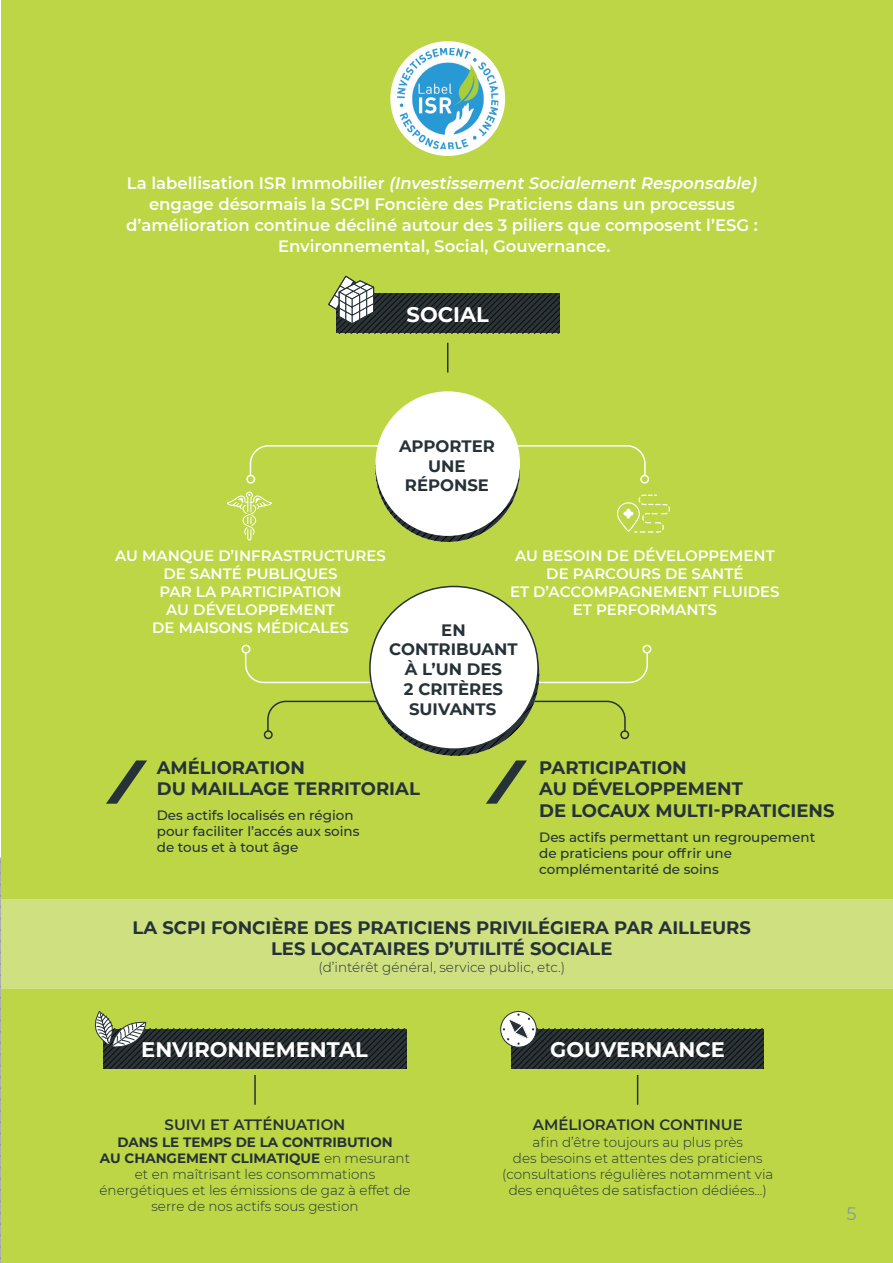
<style>
.page{position:relative;width:893px;height:1263px;background:#fff}
.page>*{position:absolute;margin:0;border:0;box-sizing:border-box;transform-origin:0 0}
.t1{font:700 21px "Montserrat";color:#fff}
.t2{font:700 18px/21.6px "Montserrat";color:#263237}
.t3{font:18px "Montserrat";color:#8b98a0}
.t4{font:600 16.5px "Montserrat";color:#fff}
.t5{font:italic 600 16.5px "Montserrat";color:#fff}
.t6{font:700 16.5px/19.8px "Montserrat";color:#263237;text-align:center}
.t7{font:600 15px/18px "Montserrat";color:#fff;text-align:center}
.t8{font:600 15px "Montserrat";color:#263237}
.t9{font:300 13.5px/16.2px "Montserrat";color:#263237;text-align:center}
.t10{font:500 13.5px/16.2px "Montserrat";color:#263237}
.s1{font-style:normal}
.s2{font-weight:700}
</style>
<div class="page">
<div style="left:1px;top:0;width:892px;height:1263px;background:#bcd646"></div>
<svg style="left:0;top:858px;width:1px;height:405px"></svg>
<div style="left:1px;top:899px;width:892px;height:90px;background:#cfe081"></div>
<div style="left:390px;top:41px;width:115px;height:115px;background:#fff;border-radius:50%"></div>
<img style="left:397px;top:48px;width:101px;height:101px">
<svg style="left:447px;top:343px;width:1px;height:29px"></svg>
<svg style="left:328px;top:275px;width:231px;height:58px"></svg>
<div style="left:242px;top:645px;width:8px;height:8px;border:2px solid #fff;border-radius:50%"></div>
<div style="left:642px;top:645px;width:9px;height:8px;border:2px solid #fff;border-radius:50%"></div>
<svg style="left:106px;top:760px;width:41px;height:44px"></svg>
<svg style="left:226px;top:400px;width:444px;height:142px"></svg>
<div style="left:375px;top:391px;width:145px;height:145px;background:#fff;border-radius:50%"></div>
<svg style="left:244px;top:593px;width:405px;height:211px"></svg>
<div style="left:370px;top:586px;width:168px;height:163px;background:#fff;border-radius:50%"></div>
<hr style="left:254px;top:1075px;width:2px;height:30px;background:#263237">
<hr style="left:637px;top:1075px;width:1px;height:30px;background:#263237">
<svg style="left:500px;top:1011px;width:264px;height:58px"></svg>
<svg style="left:95px;top:1011px;width:311px;height:58px"></svg>
<p class="t5" style="left:127px;top:171px;width:632px"><span class="s1">La labellisation ISR Immobilier</span> (Investissement Socialement Responsable)</p>
<p class="t4" style="left:149px;top:192px;width:587px">engage désormais la SCPI Foncière des Praticiens dans un processus</p>
<p class="t4" style="left:126px;top:213px;width:633px">d’amélioration continue décliné autour des 3 piliers que composent l’ESG :</p>
<p class="t4" style="left:278px;top:234px;width:334px">Environnemental, Social, Gouvernance.</p>
<p class="t1" style="left:407px;top:299px;width:84px">SOCIAL</p>
<p class="t6" style="left:399px;top:435px;width:97px">APPORTER</p>
<p class="t6" style="left:428px;top:455px;width:39px">UNE</p>
<p class="t6" style="left:405px;top:475px;width:86px">RÉPONSE</p>
<p class="t7" style="left:515px;top:546px;width:261px">AU BESOIN DE DÉVELOPPEMENT</p>
<p class="t7" style="left:546px;top:564px;width:199px">DE PARCOURS DE SANTÉ</p>
<p class="t7" style="left:510px;top:582px;width:271px">ET D’ACCOMPAGNEMENT FLUIDES</p>
<p class="t7" style="left:573px;top:600px;width:146px">ET PERFORMANTS</p>
<p class="t7" style="left:115px;top:546px;width:272px">AU MANQUE D’INFRASTRUCTURES<br>DE SANTÉ PUBLIQUES</p>
<p class="t7" style="left:159px;top:582px;width:184px">PAR LA PARTICIPATION</p>
<p class="t7" style="left:166px;top:600px;width:170px">AU DÉVELOPPEMENT</p>
<p class="t7" style="left:152px;top:618px;width:198px">DE MAISONS MÉDICALES</p>
<p class="t6" style="left:389px;top:619px;width:130px">EN<br>CONTRIBUANT<br>À L’UN DES</p>
<p class="t6" style="left:404px;top:678px;width:101px">2 CRITÈRES</p>
<p class="t6" style="left:409px;top:698px;width:89px">SUIVANTS</p>
<p class="t2" style="left:157px;top:756px;width:265px">AMÉLIORATION<br>DU MAILLAGE TERRITORIAL</p>
<p class="t10" style="left:157px;top:807px;width:204px">Des actifs localisés en région pour faciliter l’accés aux soins de tous et à tout âge</p>
<p class="t2" style="left:539px;top:756px;width:297px">PARTICIPATION<br>AU DÉVELOPPEMENT<br>DE LOCAUX MULTI-PRATICIENS</p>
<p class="t10" style="left:539px;top:828px;width:278px">Des actifs permettant un regroupement de praticiens pour offrir une complémentarité de soins</p>
<p class="t2" style="left:133px;top:916px;width:620px">LA SCPI FONCIÈRE DES PRATICIENS PRIVILÉGIERA PAR AILLEURS</p>
<p class="t2" style="left:271px;top:937px;width:343px">LES LOCATAIRES D’UTILITÉ SOCIALE</p>
<p class="t9" style="left:318px;top:958px;width:248px">(d’intérêt général, service public, etc.)</p>
<p class="t1" style="left:141px;top:1035px;width:228px">ENVIRONNEMENTAL</p>
<p class="t8" style="left:165px;top:1114px;width:182px">SUIVI ET ATTÉNUATION</p>
<p class="t9" style="left:100px;top:1133px;width:312px"><span class="s2">DANS LE TEMPS DE LA CONTRIBUTION<br>AU CHANGEMENT CLIMATIQUE</span> en mesurant et en maîtrisant les consommations énergétiques et les émissions de gaz à effet de serre de nos actifs sous gestion</p>
<p class="t1" style="left:550px;top:1035px;width:176px">GOUVERNANCE</p>
<p class="t8" style="left:533px;top:1114px;width:211px">AMÉLIORATION CONTINUE</p>
<p class="t9" style="left:502px;top:1133px;width:273px">afin d’être toujours au plus près<br>des besoins et attentes des praticiens (consultations régulières notamment via des enquêtes de satisfaction dédiées...)</p>
<h2 class="t3" style="left:846px;top:1201px;width:12px">5</h2>
</div>
